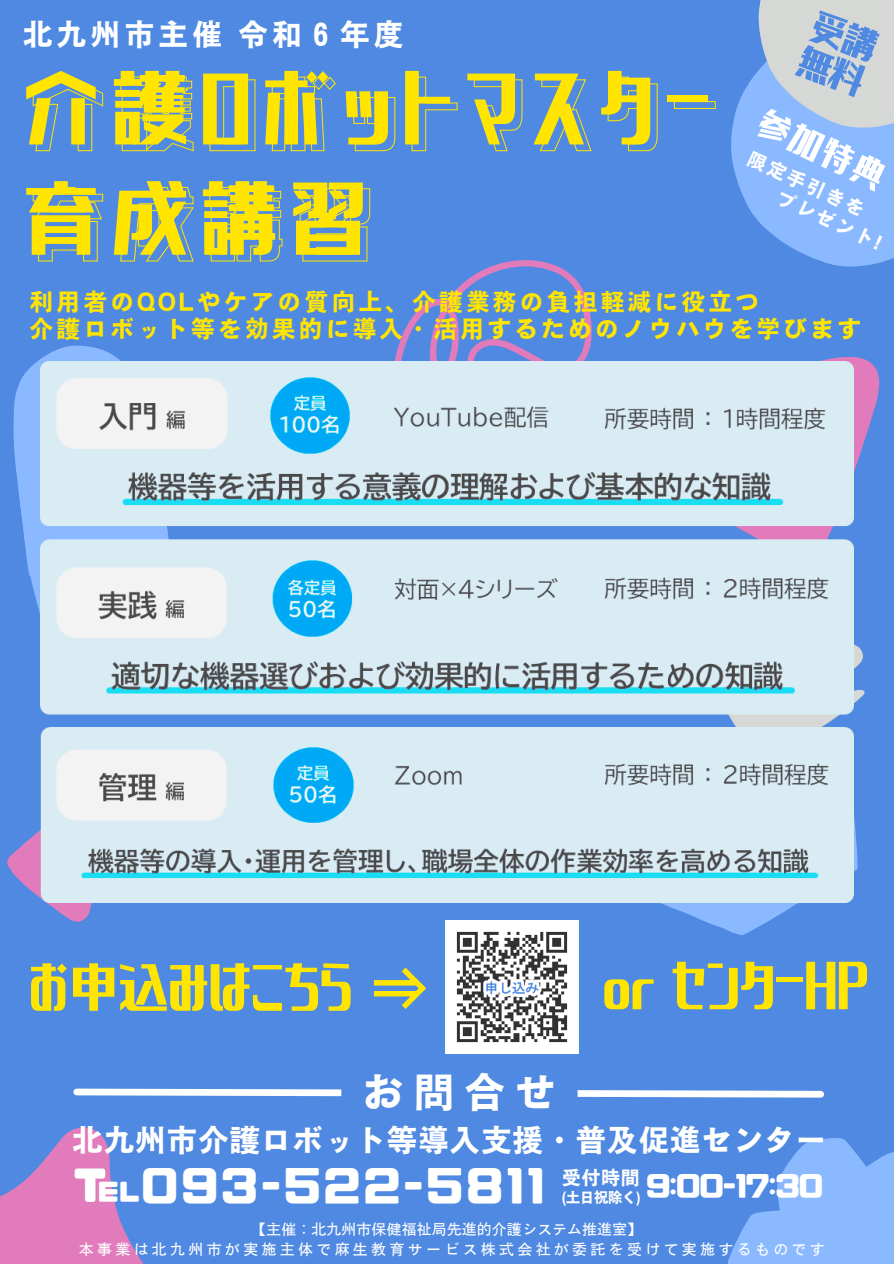
<style>
.page{position:relative;width:894px;height:1264px;background:#fff}
.page>*{position:absolute;margin:0;border:0;box-sizing:border-box;transform-origin:0 0}
.t1{font:116.25px/110.2px "GN Kin iro Sans Serif";letter-spacing:.1em;color:#ffe500}
.t2{font:93px "GN Kin iro Sans Serif";color:#ffe500}
.t3{font:75px "GN Kin iro Sans Serif";color:#ffe500}
.t4{font:51.6px/37px "GN Kin iro Sans Serif";color:#4f89e1}
.t5{font:48.6px "GN Kin iro Sans Serif";color:#fff}
.t6{font:42px "Motoya Gothic Std W6";color:#fff}
.t7{font:40.5px "CP Font";letter-spacing:.13em;color:#fff}
.t8{font:37.5px "CP Font";color:#fff}
.t9{font:31.5px "Motoya Gothic Std W6";letter-spacing:-.005em;color:#fff}
.t10{font:30.75px "Motoya Gothic Std W6";letter-spacing:.1em;color:#fff}
.t11{font:27px "CP Font";color:#fff}
.t12{font:24.45px/27px "Motoya Gothic Std W6";letter-spacing:.1em;color:#ffe500}
.t13{font:22.5px "CP Font";color:#fff}
.t14{font:19.5px "Motoya Gothic Std W6";color:#fff}
.t15{font:15px "Motoya Gothic Std W3";letter-spacing:.215em;color:#fff}
.t16{font:15px "Motoya Gothic Std W3";color:#fff}
.t17{font:15px "Motoya Gothic Std W6";color:#fff}
</style>
<div class="page">
<div style="left:0;top:0;width:893px;height:1263px;background:#4f89e1"></div>
<svg style="left:394px;top:260px;width:198px;height:101px"></svg>
<svg style="left:7px;top:830px;width:134px;height:92px"></svg>
<svg style="left:735px;top:172px;width:158px;height:95px;fill:#8bb9ff"></svg>
<svg style="left:728px;top:1138px;width:165px;height:125px"></svg>
<svg style="left:852px;top:591px;width:10px;height:60px"></svg>
<svg style="left:13px;top:345px;width:108px;height:268px;fill:#8bb9ff"></svg>
<svg style="left:820px;top:356px;width:60px;height:228px"></svg>
<svg style="left:517px;top:651px;width:348px;height:337px"></svg>
<svg style="left:0;top:1127px;width:143px;height:136px;fill:#e17bbb"></svg>
<svg style="left:715px;top:0;width:178px;height:172px"></svg>
<img style="left:40px;top:361px;width:812px;height:541px">
<img style="left:445px;top:920px;width:133px;height:133px">
<svg style="left:32px;top:76px;width:683px;height:76px"></svg>
<svg style="left:32px;top:187px;width:338px;height:75px"></svg>
<svg style="left:73px;top:1088px;width:751px;height:10px"></svg>
<p class="t10" style="left:22px;top:19px;width:383px">北九州市主催令和６年度</p>
<h1 class="t1" style="left:22px;top:61px;width:690px">介護ロボットマスター育成講習</h1>
<p class="t4" style="left:817px;top:11px;width:70px;rotate:21deg">受講無料</p>
<h3 class="t5" style="left:768px;top:102px;width:137px;rotate:25deg">参加特典</h3>
<p class="t14" style="left:752px;top:148px;width:128px;rotate:25deg">限定手引きを</p>
<h5 class="t14" style="left:781px;top:187px;width:115px;rotate:25deg">プレゼント!</h5>
<p class="t12" style="left:29px;top:288px;width:833px">利用者のQOLやケアの質向上、介護業務の負担軽減に役立つ<br>介護ロボット等を効果的に導入・活用するためのノウハウを学びます</p>
<p class="t3" style="left:29px;top:955px;width:324px">お申込みはこちら</p>
<h2 class="t2" style="left:371px;top:949px;width:58px">⇒</h2>
<h2 class="t6" style="left:362px;top:1070px;width:195px">お問合せ</h2>
<p class="t3" style="left:602px;top:953px;width:267px">or センターHP</p>
<h6 class="t9" style="left:72px;top:1124px;width:756px">北九州市介護ロボット等導入支援・普及促進センター</h6>
<p class="t13" style="left:99px;top:1181px;width:42px">EL</p>
<p class="t7" style="left:142px;top:1165px;width:402px">093-522-5811</p>
<p class="t14" style="left:561px;top:1167px;width:80px">受付時間</p>
<p class="t8" style="left:74px;top:1166px;width:33px">T</p>
<p class="t11" style="left:646px;top:1173px;width:177px">9:00-17:30</p>
<p class="t17" style="left:561px;top:1189px;width:80px">(土日祝除く)</p>
<p class="t16" style="left:251px;top:1221px;width:392px">【主催：北九州市保健福祉局先進的介護システム推進室】</p>
<p class="t15" style="left:79px;top:1241px;width:747px">本事業は北九州市が実施主体で麻生教育サービス株式会社が委託を受けて実施するものです</p>
</div>
